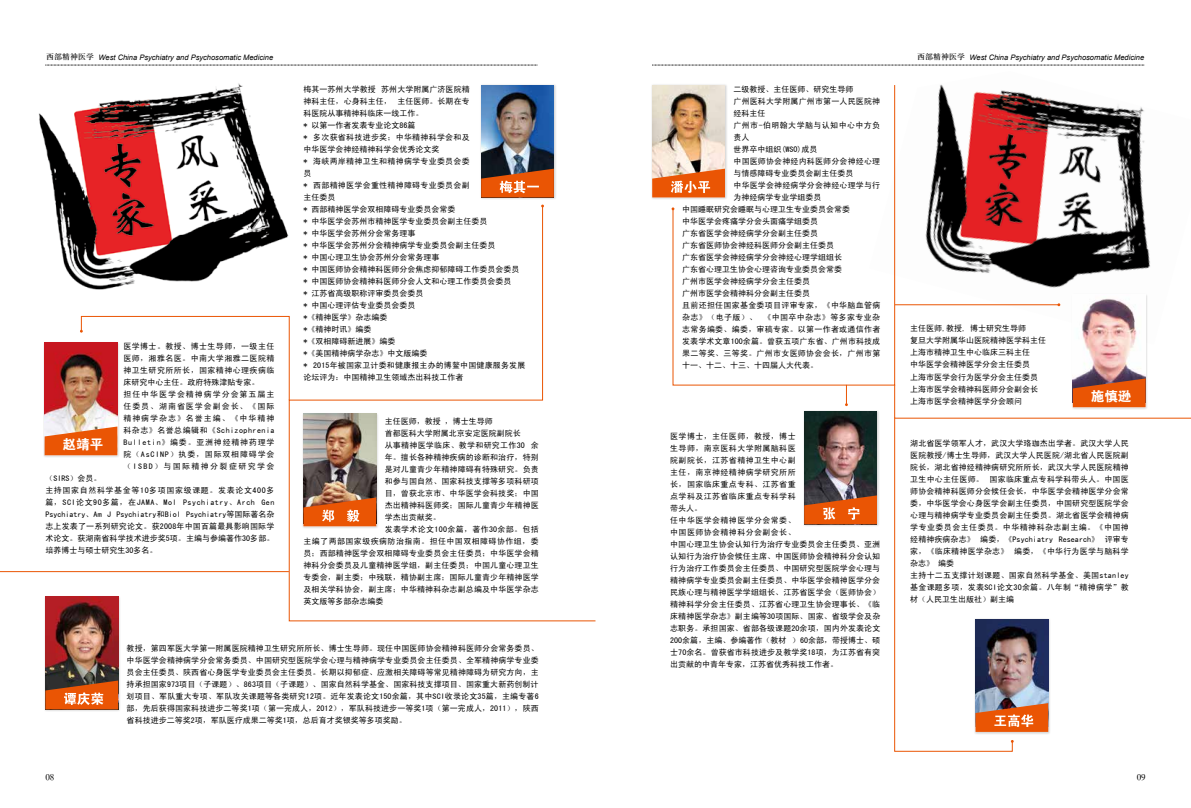
<style>
.page{position:relative;width:1191px;height:808px;background:#fff}
.page>*{position:absolute;margin:0;border:0;box-sizing:border-box;transform-origin:0 0}
.t1{font:13.5px "FZDHTJW GB1 0";color:#fff}
.t2{font:9px "H Ya 3 gj";color:#000}
.t3{font:8px/12px "Sim Hei";letter-spacing:.01em;color:#000}
.t4{font:8px/12px "Sim Hei";letter-spacing:.095em;color:#000}
.t5{font:8px "Sim Hei";letter-spacing:.035em;color:#000}
.t6{font:8px "Sim Hei";letter-spacing:.05em;color:#000}
.t7{font:8px "Sim Hei";letter-spacing:.045em;color:#000}
.t8{font:8px "Sim Hei";letter-spacing:.04em;color:#000}
.t9{font:8px "Sim Hei";letter-spacing:.03em;color:#000}
.t10{font:italic 7.5px "Arial";color:#000}
</style>
<div class="page">
<svg style="left:45px;top:65px;width:492px;height:1px"></svg>
<svg style="left:652px;top:65px;width:492px;height:1px"></svg>
<img style="left:39px;top:83px;width:249px;height:207px">
<img style="left:895px;top:84px;width:255px;height:261px">
<svg style="left:0;top:571px;width:288px;height:2px"></svg>
<div style="left:479px;top:83px;width:78px;height:117px;background:#000;opacity:.17"></div>
<img style="left:481px;top:85px;width:73px;height:84px">
<svg style="left:481px;top:169px;width:73px;height:28px;background:#ca5e24"></svg>
<svg style="left:288px;top:207px;width:308px;height:414px"></svg>
<div style="left:43px;top:341px;width:77px;height:117px;background:#000;opacity:.17"></div>
<img style="left:45px;top:343px;width:72px;height:83px">
<svg style="left:45px;top:426px;width:72px;height:29px;background:#ea712f"></svg>
<svg style="left:80px;top:316px;width:210px;height:85px"></svg>
<div style="left:302px;top:412px;width:77px;height:117px;background:#000;opacity:.17"></div>
<img style="left:303px;top:414px;width:73px;height:83px">
<svg style="left:303px;top:497px;width:73px;height:29px;background:#dc692a"></svg>
<div style="left:650px;top:83px;width:78px;height:117px;background:#000;opacity:.17"></div>
<img style="left:652px;top:85px;width:20px;height:84px">
<svg style="left:652px;top:169px;width:20px;height:28px"></svg>
<div style="left:1071px;top:293px;width:77px;height:117px;background:#000;opacity:.17"></div>
<img style="left:1072px;top:295px;width:73px;height:83px">
<div style="left:44px;top:595px;width:77px;height:117px;background:#000;opacity:.17"></div>
<img style="left:45px;top:597px;width:73px;height:83px">
<svg style="left:45px;top:680px;width:73px;height:29px;background:#c8622a"></svg>
<svg style="left:672px;top:84px;width:223px;height:302px"></svg>
<hr style="left:895px;top:304px;width:164px;height:1px;background:#ea5504">
<svg style="left:894px;top:378px;width:297px;height:41px"></svg>
<div style="left:802px;top:410px;width:78px;height:117px;background:#000;opacity:.17"></div>
<img style="left:804px;top:412px;width:73px;height:83px">
<svg style="left:804px;top:495px;width:73px;height:29px;background:#cd5d22"></svg>
<div style="left:973px;top:618px;width:78px;height:117px;background:#000;opacity:.17"></div>
<img style="left:1013px;top:619px;width:35px;height:84px">
<svg style="left:1013px;top:703px;width:35px;height:29px"></svg>
<svg style="left:894px;top:417px;width:119px;height:335px"></svg>
<svg style="left:845px;top:385px;width:3px;height:21px"></svg>
<p class="t10" style="left:46px;top:52px;width:229px"><sup>西部精神医学</sup> West China Psychiatry and Psychosomatic Medicine</p>
<p class="t10" style="left:917px;top:52px;width:229px"><sup>西部精神医学</sup> West China Psychiatry and Psychosomatic Medicine</p>
<p class="t4" style="left:123px;top:340px;width:153px">医学博士。教授、博士生导师，一级主任医师，湘雅名医。中南大学湘雅二医院精神卫生研究所所长，国家精神心理疾病临床研究中心主任。政府特殊津贴专家。<br>担任中华医学会精神病学分会第五届主任委员、湖南省医学会副会长、《国际精神病学杂志》名誉主编、《中华精神科杂志》名誉总编辑和《Schizophrenia<br>Bulletin》编委。亚洲神经精神药理学院（AsCINP）执委，国际双相障碍学会（ISBD）与国际精神分裂症研究学会</p>
<p class="t3" style="left:45px;top:472px;width:231px">（SIRS）会员。<br>主持国家自然科学基金等10多项国家级课题。发表论文400多篇，SCI论文90多篇，在JAMA、Mol Psychiatry、Arch Gen Psychiatry、Am J Psychiatry和Biol Psychiatry等国际著名杂志上发表了一系列研究论文。获2008年中国百篇最具影响国际学术论文。获湖南省科学技术进步奖5项。主编与参编著作30多部。培养博士与硕士研究生30多名。</p>
<h1 class="t1" style="left:63px;top:437px;width:42px">赵靖平</h1>
<p class="t3" style="left:303px;top:83px;width:223px">梅其一苏州大学教授 苏州大学附属广济医院精<br>神科主任，心身科主任， 主任医师。长期在专<br>科医院从事精神科临床一线工作。<br>* 以第一作者发表专业论文86篇<br>* 多次获省科技进步奖；中华精神科学会和及<br>中华医学会神经精神科学会优秀论文奖<br>* 海峡两岸精神卫生和精神病学专业委员会委<br>员<br>* 西部精神医学会重性精神障碍专业委员会副<br>主任委员<br>* 西部精神医学会双相障碍专业委员会常委<br>* 中华医学会苏州市精神医学专业委员会副主任委员<br>* 中华医学会苏州分会常务理事<br>* 中华医学会苏州分会精神病学专业委员会副主任委员<br>* 中国心理卫生协会苏州分会常务理事<br>* 中国医师协会精神科医师分会焦虑抑郁障碍工作委员会委员* 中国医师协会精神科医师分会人文和心理工作委员会委员<br>* 江苏省高级职称评审委员会委员<br>* 中国心理评估专业委员会委员<br>*《精神医学》杂志编委<br>*《精神时讯》编委<br>*《双相障碍新进展》编委<br>*《美国精神病学杂志》中文版编委<br>* 2015年被国家卫计委和健康报主办的博鳌中国健康服务发展论坛评为：中国精神卫生领域杰出科技工作者</p>
<p class="t3" style="left:385px;top:415px;width:109px">主任医师，教授 ，博士生导师</p>
<p class="t3" style="left:385px;top:427px;width:137px">首都医科大学附属北京安定医院副院长</p>
<p class="t9" style="left:385px;top:441px;width:156px">从事精神医学临床、教学和研究工作30 余</p>
<p class="t3" style="left:385px;top:451px;width:156px">年。擅长各种精神疾病的诊断和治疗，特别</p>
<p class="t3" style="left:385px;top:463px;width:156px">是对儿童青少年精神障碍有特殊研究。负责</p>
<p class="t3" style="left:385px;top:475px;width:156px">和参与国自然、国家科技支撑等多项科研项</p>
<p class="t3" style="left:385px;top:487px;width:156px">目，曾获北京市、中华医学会科技奖；中国</p>
<p class="t3" style="left:385px;top:499px;width:156px">杰出精神科医师奖；国际儿童青少年精神医</p>
<p class="t3" style="left:385px;top:511px;width:57px">学杰出贡献奖。</p>
<p class="t8" style="left:385px;top:525px;width:156px">发表学术论文100余篇，著作30余部。包括</p>
<p class="t6" style="left:303px;top:537px;width:237px">主编了两部国家级疾病防治指南。担任中国双相障碍协作组，委</p>
<p class="t3" style="left:303px;top:547px;width:237px">员；西部精神医学会双相障碍专业委员会主任委员；中华医学会精</p>
<p class="t3" style="left:303px;top:559px;width:237px">神科分会委员及儿童精神医学组，副主任委员；中国儿童心理卫生</p>
<p class="t3" style="left:303px;top:571px;width:237px">专委会，副主委；中残联，精协副主席；国际儿童青少年精神医学</p>
<p class="t3" style="left:303px;top:583px;width:237px">及相关学科协会，副主席；中华精神科杂志副总编及中华医学杂志</p>
<p class="t3" style="left:303px;top:595px;width:81px">英文版等多部杂志编委</p>
<p class="t3" style="left:127px;top:642px;width:413px;text-align:justify">教授，第四军医大学第一附属医院精神卫生研究所所长、博士生导师。现任中国医师协会精神科医师分会常务委员、中华医学会精神病学分会常务委员、中国研究型医院学会心理与精神病学专业委员会主任委员、全军精神病学专业委员会主任委员、陕西省心身医学专业委员会主任委员。长期以抑郁症、应激相关障碍等常见精神障碍为研究方向，主持承担国家973项目（子课题）、863项目（子课题）、国家自然科学基金、国家科技支撑项目、国家重大新药创制计划项目、军队重大专项、军队攻关课题等各类研究12项。近年发表论文150余篇，其中SCI收录论文35篇，主编专著6部，先后获得国家科技进步二等奖1项（第一完成人，2012），军队科技进步一等奖1项（第一完成人，2011），陕西省科技进步二等奖2项，军队医疗成果二等奖1项，总后育才奖银奖等多项奖励。</p>
<p class="t3" style="left:733px;top:83px;width:121px">二级教授、主任医师、研究生导师</p>
<p class="t3" style="left:733px;top:95px;width:148px">广州医科大学附属广州市第一人民医院神</p>
<p class="t3" style="left:733px;top:107px;width:33px">经科主任</p>
<p class="t6" style="left:733px;top:121px;width:148px">广州市-伯明翰大学脑与认知中心中方负</p>
<p class="t3" style="left:733px;top:131px;width:17px">责人</p>
<p class="t3" style="left:733px;top:143px;width:85px">世界卒中组织(WSO)成员</p>
<p class="t3" style="left:733px;top:155px;width:148px">中国医师协会神经内科医师分会神经心理</p>
<p class="t3" style="left:733px;top:167px;width:121px">与情感障碍专业委员会副主任委员</p>
<p class="t3" style="left:733px;top:179px;width:148px">中华医学会神经病学分会神经心理学与行</p>
<p class="t3" style="left:733px;top:191px;width:89px">为神经病学专业学组委员</p>
<p class="t3" style="left:682px;top:203px;width:169px">中国睡眠研究会睡眠与心理卫生专业委员会常委</p>
<p class="t3" style="left:682px;top:215px;width:137px">中华医学会疼痛学分会头面痛学组委员</p>
<p class="t3" style="left:682px;top:227px;width:137px">广东省医学会神经病学分会副主任委员</p>
<p class="t3" style="left:682px;top:239px;width:153px">广东省医师协会神经科医师分会副主任委员</p>
<p class="t3" style="left:682px;top:251px;width:161px">广东省医学会神经病学分会神经心理学组组长</p>
<p class="t3" style="left:682px;top:263px;width:161px">广东省心理卫生协会心理咨询专业委员会常委</p>
<p class="t3" style="left:682px;top:275px;width:129px">广州市医学会神经病学分会主任委员</p>
<p class="t3" style="left:682px;top:287px;width:129px">广州市医学会精神科分会副主任委员</p>
<p class="t5" style="left:682px;top:301px;width:200px">且前还担任国家基金委项目评审专家，《中华脑血管病</p>
<p class="t7" style="left:682px;top:313px;width:199px">杂志》（电子版）、 《中国卒中杂志》等多家专业杂</p>
<p class="t5" style="left:682px;top:325px;width:200px">志常务编委、编委，审稿专家。以第一作者或通信作者</p>
<p class="t3" style="left:682px;top:335px;width:199px">发表学术文章100余篇。曾获五项广东省、广州市科技成</p>
<p class="t5" style="left:682px;top:349px;width:200px">果二等奖、三等奖。广州市女医师协会会长，广州市第</p>
<p class="t3" style="left:682px;top:359px;width:137px">十一、十二、十三、十四届人大代表。</p>
<p class="t3" style="left:910px;top:323px;width:138px">主任医师,教授, 博士研究生导师<br>复旦大学附属华山医院精神医学科主任上海市精神卫生中心临床三科主任<br>中华医学会精神医学分会主任委员<br>上海市医学会行为医学分会主任委员上海市医学会精神科医师分会副会长上海市医学会精神医学分会顾问</p>
<h1 class="t1" style="left:1090px;top:389px;width:42px">施慎逊</h1>
<p class="t3" style="left:670px;top:430px;width:212px">医学博士，主任医师，教授，博士<br>生导师，南京医科大学附属脑科医<br>院副院长，江苏省精神卫生中心副<br>主任，南京神经精神病学研究所所<br>长，国家临床重点专科、江苏省重<br>点学科及江苏省临床重点专科学科<br>带头人。<br>任中华医学会精神医学分会常委、<br>中国医师协会精神科分会副会长、<br>中国心理卫生协会认知行为治疗专业委员会主任委员、亚洲认知行为治疗协会候任主席、中国医师协会精神科分会认知行为治疗工作委员会主任委员、中国研究型医院学会心理与精神病学专业委员会副主任委员、中华医学会精神医学分会民族心理与精神医学学组组长、江苏省医学会（医师协会）精神科学分会主任委员、江苏省心理卫生协会理事长、《临床精神医学杂志》副主编等30项国际、国家、省级学会及杂志职务。承担国家、省部各级课题20余项，国内外发表论文<br>200余篇，主编、参编著作（教材 ）60余部，带授博士、硕士70余名。曾获省市科技进步及教学奖18项，为江苏省有突出贡献的中青年专家，江苏省优秀科技工作者。</p>
<p class="t3" style="left:910px;top:437px;width:220px">湖北省医学领军人才，武汉大学珞珈杰出学者。武汉大学人民医院教授/博士生导师，武汉大学人民医院/湖北省人民医院副院长，湖北省神经精神病研究所所长，武汉大学人民医院精神卫生中心主任医师。 国家临床重点专科学科带头人。中国医师协会精神科医师分会候任会长，中华医学会精神医学分会常委，中华医学会心身医学会副主任委员，中国研究型医院学会心理与精神病学专业委员会副主任委员。湖北省医学会精神病学专业委员会主任委员。中华精神科杂志副主编。《中国神经精神疾病杂志》 编委，《Psychiatry Research》 评审专家，《临床精神医学杂志》 编委，《中华行为医学与脑科学杂志》 编委<br>主持十二五支撑计划课题、国家自然科学基金、美国stanley基金课题多项，发表SCI论文30余篇。八年制“精神病学”教材（人民卫生出版社）副主编</p>
<p class="t2" style="left:45px;top:773px;width:10px">08</p>
<p class="t2" style="left:1136px;top:773px;width:10px">09</p>
</div>
